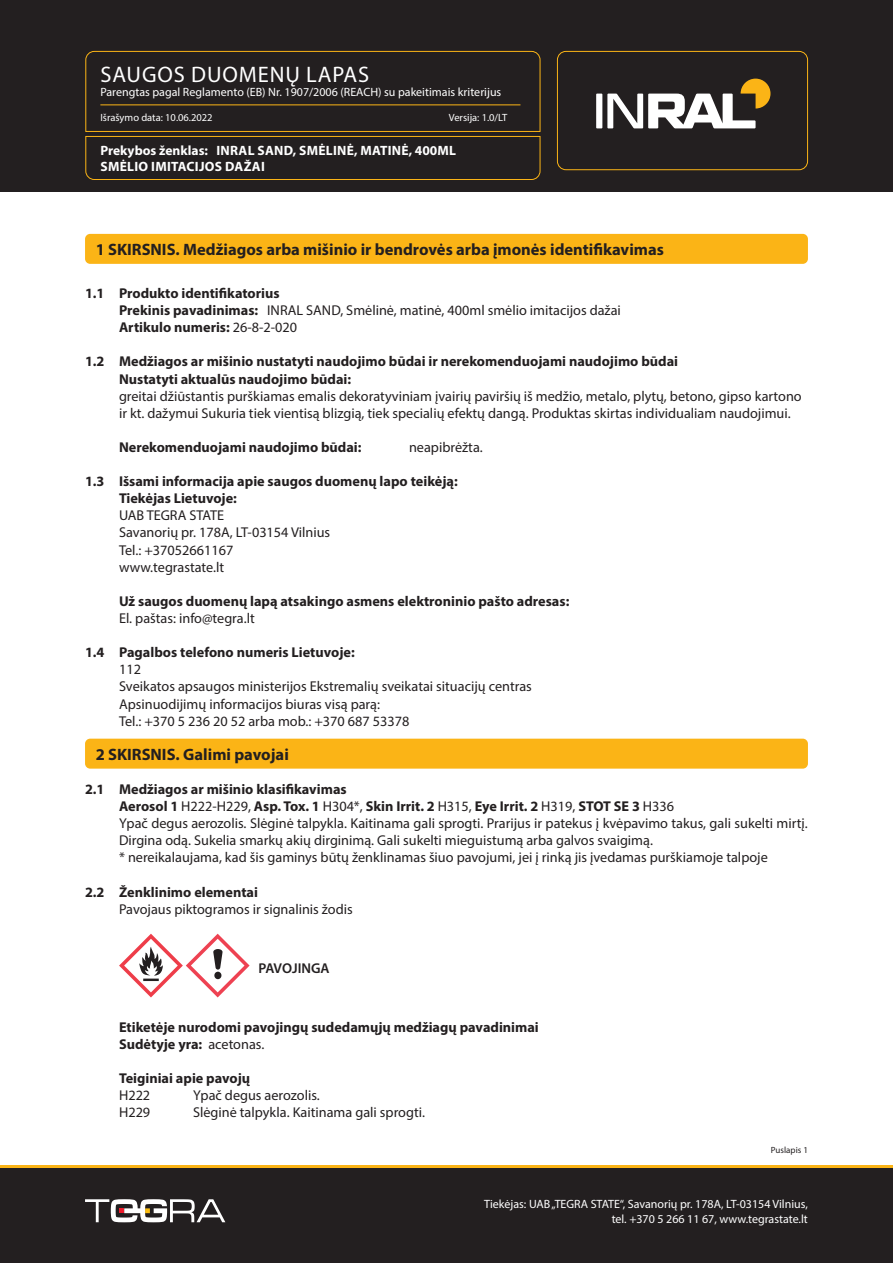
<style>
.page{position:relative;width:893px;height:1263px;background:#fff}
.page>*{position:absolute;margin:0;border:0;box-sizing:border-box;transform-origin:0 0}
.t1{font:22.5px "Myriad Pro";letter-spacing:.04em;color:#fff}
.Skyrius_baltas{font:700 16.5px "Myriad Pro";color:#231f20}
._1_1_skyrius_Boldas{font:14.25px/17.1px "Myriad Pro";color:#231f20}
._1_1_skyrius_Boldas-2{font:700 14.25px "Myriad Pro";color:#231f20}
.Tekstas_paprastas_Bold{font:700 14.25px "Myriad Pro";color:#231f20}
.Tekstas_paprastas_Bold-2{font:14.25px "Myriad Pro";color:#231f20}
.Tekstas_paprastas_Bold-3{font:600 14.25px "Myriad Pro";color:#231f20}
.t2{font:700 13.5px/16.2px "Myriad Pro";letter-spacing:.02em;color:#fff}
.t3{font:12px/14.4px "Myriad Pro";color:#fff;text-align:right}
.t4{font:10.5px "Myriad Pro";color:#fff}
.t5{font:9px "Myriad Pro";color:#231f20}
.s1{font-weight:700}
.s2{font-weight:400}
</style>
<div class="page">
<div style="left:0;top:1165px;width:893px;height:98px;background:#231f20"></div>
<div style="left:0;top:0;width:893px;height:191px;background:#231f20"></div>
<svg style="left:85px;top:51px;width:456px;height:129px"></svg>
<div style="left:557px;top:51px;width:251px;height:119px;border:1px solid #fbb416;border-radius:9px"></div>
<hr style="left:100px;top:104px;width:420px;height:1px;background:#fbb416">
<svg style="left:85px;top:1199px;width:140px;height:23px"></svg>
<div style="left:596px;top:94px;width:6px;height:34px;background:#fff"></div>
<svg style="left:607px;top:79px;width:163px;height:49px"></svg>
<hr style="left:0;top:1165px;width:893px;height:2px;background:#fbb416">
<div style="left:85px;top:234px;width:723px;height:30px;background:#fbb416;border-radius:5px"></div>
<svg style="left:119px;top:934px;width:131px;height:63px"></svg>
<div style="left:85px;top:739px;width:723px;height:30px;background:#fbb416;border-radius:5px"></div>
<h1 class="t1" style="left:101px;top:60px;width:270px">SAUGOS DUOMENŲ LAPAS</h1>
<p class="t3" style="left:100px;top:85px;width:402px">Parengtas pagal Reglamento (EB) Nr. 1907/2006 (REACH) su pakeitimais kriterijus</p>
<p class="t4" style="left:100px;top:111px;width:114px">Išrašymo data: 10.06.2022</p>
<p class="t4" style="left:449px;top:111px;width:60px">Versija: 1.0/LT</p>
<p class="t2" style="left:100px;top:142px;width:357px">Prekybos ženklas: INRAL SAND, SMĖLINĖ, MATINĖ, 400ML<br>SMĖLIO IMITACIJOS DAŽAI</p>
<p class="Skyrius_baltas" style="left:96px;top:239px;width:570px">1 SKIRSNIS. Medžiagos arba mišinio ir bendrovės arba įmonės identifikavimas</p>
<p class="_1_1_skyrius_Boldas-2" style="left:85px;top:284px;width:196px">1.1 Produkto identifikatorius</p>
<p class="_1_1_skyrius_Boldas" style="left:119px;top:302px;width:503px"><span class="s1">Prekinis pavadinimas:</span> INRAL SAND, Smėlinė, matinė, 400ml smėlio imitacijos dažai</p>
<p class="_1_1_skyrius_Boldas-2" style="left:119px;top:318px;width:179px">Artikulo numeris: <span class="s2">26-8-2-020</span></p>
<p class="_1_1_skyrius_Boldas-2" style="left:85px;top:352px;width:595px">1.2 Medžiagos ar mišinio nustatyti naudojimo būdai ir nerekomenduojami naudojimo būdai</p>
<p class="_1_1_skyrius_Boldas-2" style="left:119px;top:369px;width:234px">Nustatyti aktualūs naudojimo būdai:</p>
<p class="_1_1_skyrius_Boldas" style="left:119px;top:387px;width:684px">greitai džiūstantis purškiamas emalis dekoratyviniam įvairių paviršių iš medžio, metalo, plytų, betono, gipso kartono ir kt. dažymui Sukuria tiek vientisą blizgią, tiek specialių efektų dangą. Produktas skirtas individualiam naudojimui.</p>
<p class="_1_1_skyrius_Boldas-2" style="left:119px;top:438px;width:244px">Nerekomenduojami naudojimo būdai:</p>
<p class="_1_1_skyrius_Boldas" style="left:409px;top:438px;width:75px">neapibrėžta.</p>
<p class="_1_1_skyrius_Boldas-2" style="left:85px;top:472px;width:374px">1.3 Išsami informacija apie saugos duomenų lapo teikėją:</p>
<p class="_1_1_skyrius_Boldas-2" style="left:119px;top:489px;width:119px">Tiekėjas Lietuvoje:</p>
<p class="_1_1_skyrius_Boldas" style="left:119px;top:507px;width:107px">UAB TEGRA STATE</p>
<p class="_1_1_skyrius_Boldas" style="left:119px;top:524px;width:213px">Savanorių pr. 178A, LT-03154 Vilnius</p>
<p class="_1_1_skyrius_Boldas" style="left:119px;top:541px;width:116px">Tel.: +37052661167</p>
<p class="_1_1_skyrius_Boldas" style="left:119px;top:558px;width:107px">www.tegrastate.lt</p>
<p class="_1_1_skyrius_Boldas-2" style="left:119px;top:592px;width:452px">Už saugos duomenų lapą atsakingo asmens elektroninio pašto adresas:</p>
<p class="_1_1_skyrius_Boldas" style="left:119px;top:609px;width:137px">El. paštas: info@tegra.lt</p>
<p class="_1_1_skyrius_Boldas-2" style="left:85px;top:643px;width:271px">1.4 Pagalbos telefono numeris Lietuvoje:</p>
<p class="_1_1_skyrius_Boldas" style="left:119px;top:661px;width:23px">112</p>
<p class="_1_1_skyrius_Boldas" style="left:119px;top:678px;width:414px">Sveikatos apsaugos ministerijos Ekstremalių sveikatai situacijų centras</p>
<p class="_1_1_skyrius_Boldas" style="left:119px;top:695px;width:262px">Apsinuodijimų informacijos biuras visą parą:</p>
<p class="_1_1_skyrius_Boldas" style="left:119px;top:712px;width:292px">Tel.: +370 5 236 20 52 arba mob.: +370 687 53378</p>
<p class="Skyrius_baltas" style="left:96px;top:743px;width:195px">2 SKIRSNIS. Galimi pavojai</p>
<p class="_1_1_skyrius_Boldas-2" style="left:85px;top:780px;width:263px">2.1 Medžiagos ar mišinio klasifikavimas</p>
<p class="_1_1_skyrius_Boldas-2" style="left:119px;top:797px;width:557px">Aerosol 1 <span class="s2">H222-H229,</span> Asp. Tox. 1 <span class="s2">H304*,</span> Skin Irrit. 2 <span class="s2">H315,</span> Eye Irrit. 2 <span class="s2">H319,</span> STOT SE 3 <span class="s2">H336</span></p>
<p class="_1_1_skyrius_Boldas" style="left:119px;top:815px;width:690px">Ypač degus aerozolis. Slėginė talpykla. Kaitinama gali sprogti. Prarijus ir patekus į kvėpavimo takus, gali sukelti mirtį.<br>Dirgina odą. Sukelia smarkų akių dirginimą. Gali sukelti mieguistumą arba galvos svaigimą.</p>
<p class="_1_1_skyrius_Boldas" style="left:119px;top:849px;width:650px">* nereikalaujama, kad šis gaminys būtų ženklinamas šiuo pavojumi, jei į rinką jis įvedamas purškiamoje talpoje</p>
<p class="_1_1_skyrius_Boldas-2" style="left:85px;top:882px;width:174px">2.2 Ženklinimo elementai</p>
<p class="_1_1_skyrius_Boldas" style="left:119px;top:900px;width:235px">Pavojaus piktogramos ir signalinis žodis</p>
<p class="Tekstas_paprastas_Bold-3" style="left:258px;top:960px;width:73px">PAVOJINGA</p>
<p class="Tekstas_paprastas_Bold" style="left:119px;top:1017px;width:421px">Etiketėje nurodomi pavojingų sudedamųjų medžiagų pavadinimai</p>
<p class="Tekstas_paprastas_Bold" style="left:119px;top:1035px;width:147px">Sudėtyje yra: <span class="s2">acetonas.</span></p>
<p class="Tekstas_paprastas_Bold" style="left:119px;top:1069px;width:133px">Teiginiai apie pavojų</p>
<p class="Tekstas_paprastas_Bold-2" style="left:119px;top:1086px;width:33px">H222</p>
<p class="Tekstas_paprastas_Bold-2" style="left:193px;top:1086px;width:128px">Ypač degus aerozolis.</p>
<p class="Tekstas_paprastas_Bold-2" style="left:119px;top:1103px;width:33px">H229</p>
<p class="Tekstas_paprastas_Bold-2" style="left:193px;top:1103px;width:233px">Slėginė talpykla. Kaitinama gali sprogti.</p>
<p class="t5" style="left:771px;top:1144px;width:38px">Puslapis 1</p>
<p class="t3" style="left:484px;top:1197px;width:325px">Tiekėjas: UAB „TEGRA STATE“, Savanorių pr. 178A, LT-03154 Vilnius, tel. +370 5 266 11 67, www.tegrastate.lt</p>
</div>
